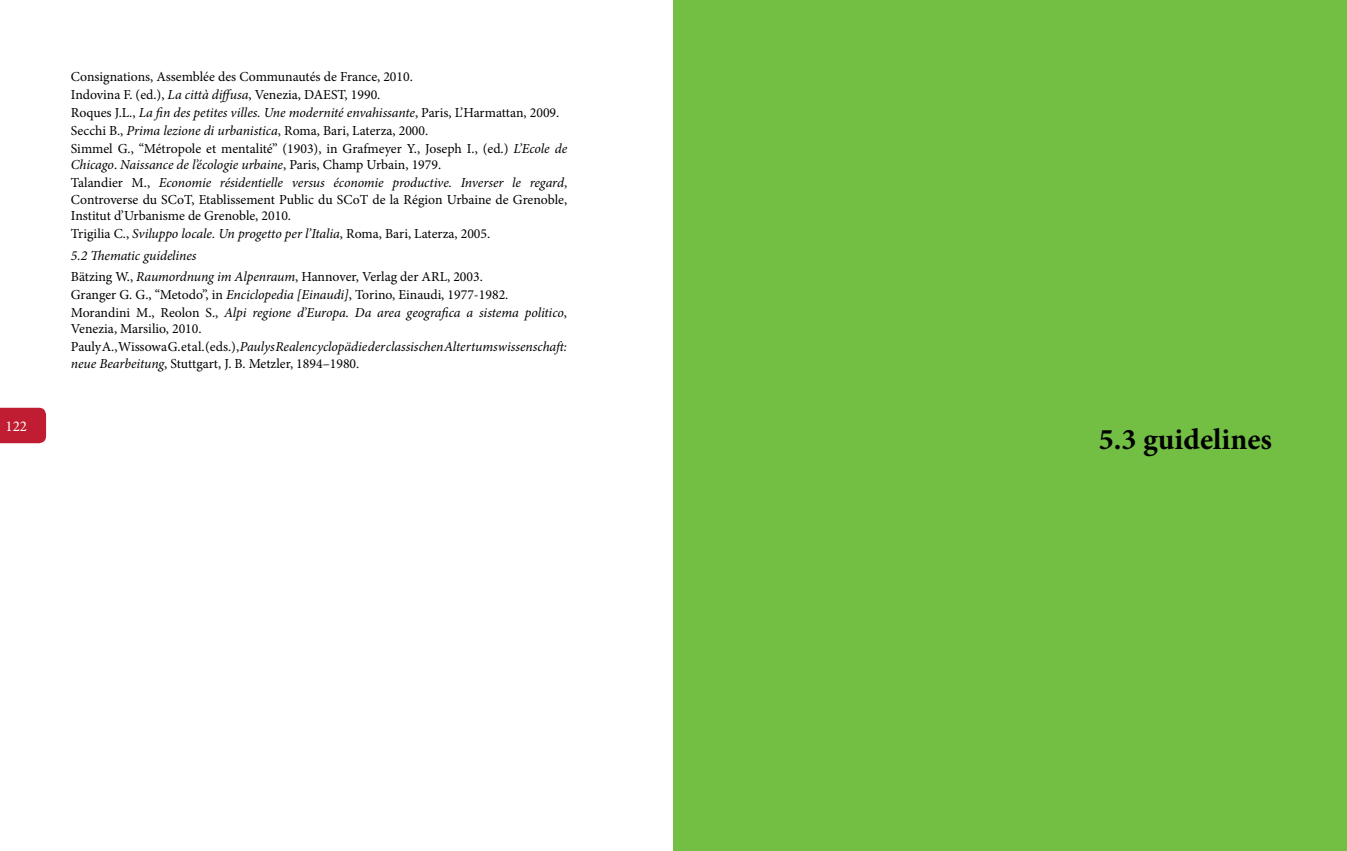
<style>
.page{position:relative;width:1347px;height:851px;background:#fff}
.page>*{position:absolute;margin:0;border:0;box-sizing:border-box;transform-origin:0 0}
.t1{font:700 30px "Minion Pro";color:#000}
.t2{font:15px "Minion Pro";color:#fff}
.t3{font:italic 13.75px/18px "Minion Pro";letter-spacing:-.005em;color:#000}
.t4{font:13.75px/18px "Minion Pro";color:#000}
.s1{font-style:italic}
.s2{font-style:normal}
</style>
<div class="page">
<div style="left:0;top:407px;width:46px;height:36px;background:#c01d32"></div>
<div style="left:673px;top:0;width:673px;height:850px;background:#72bf44"></div>
<p class="t2" style="left:6px;top:416px;width:23px">122</p>
<p class="t4" style="left:71px;top:68px;width:498px">Consignations, Assemblée des Communautés de France, 2010.<br>Indovina F. (ed.), <span class="s1">La città diffusa</span>, Venezia, DAEST, 1990.<br>Roques J.L., <span class="s1">La fin des petites villes. Une modernité envahissante</span>, Paris, L’Harmattan, 2009.<br>Secchi B., <span class="s1">Prima lezione di urbanistica</span>, Roma, Bari, Laterza, 2000.<br>Simmel G., “Métropole et mentalité” (1903), in Grafmeyer Y., Joseph I., (ed.) <span class="s1">L’Ecole de</span></p>
<p class="t3" style="left:71px;top:156px;width:498px">Chicago<span class="s2">.</span> Naissance de l’écologie urbaine<span class="s2">, Paris, Champ Urbain, 1979.<br>Talandier M.,</span> Economie résidentielle versus économie productive. Inverser le regard<span class="s2">,</span></p>
<p class="t4" style="left:71px;top:191px;width:498px;line-height:16.2px">Controverse du SCoT, Etablissement Public du SCoT de la Région Urbaine de Grenoble,<br>Institut d’Urbanisme de Grenoble, 2010.</p>
<p class="t3" style="left:71px;top:223px;width:421px;line-height:21.5px"><span class="s2">Trigilia C.,</span> Sviluppo locale. Un progetto per l’Italia<span class="s2">, Roma, Bari, Laterza, 2005.<br></span>5.2 Thematic guidelines<br><span class="s2">Bätzing W.,</span> Raumordnung im Alpenraum<span class="s2">, Hannover, Verlag der ARL, 2003.</span></p>
<p class="t3" style="left:71px;top:286px;width:498px"><span class="s2">Granger G. G., “Metodo”, in</span> Enciclopedia [Einaudi]<span class="s2">, Torino, Einaudi, 1977-1982.<br>Morandini M., Reolon S.,</span> Alpi regione d’Europa. Da area geografica a sistema politico<span class="s2">,</span></p>
<p class="t3" style="left:71px;top:320px;width:498px"><span class="s2">Venezia, Marsilio, 2010.<br>Pauly A., Wissowa G. et al. (eds.),</span> Paulys Realencyclopädie der classischen Altertumswissenschaft:</p>
<p class="t4" style="left:71px;top:354px;width:290px"><span class="s1">neue Bearbeitung</span>, Stuttgart, J. B. Metzler, 1894–1980.</p>
<h1 class="t1" style="left:1098px;top:418px;width:175px">5.3 guidelines</h1>
</div>
